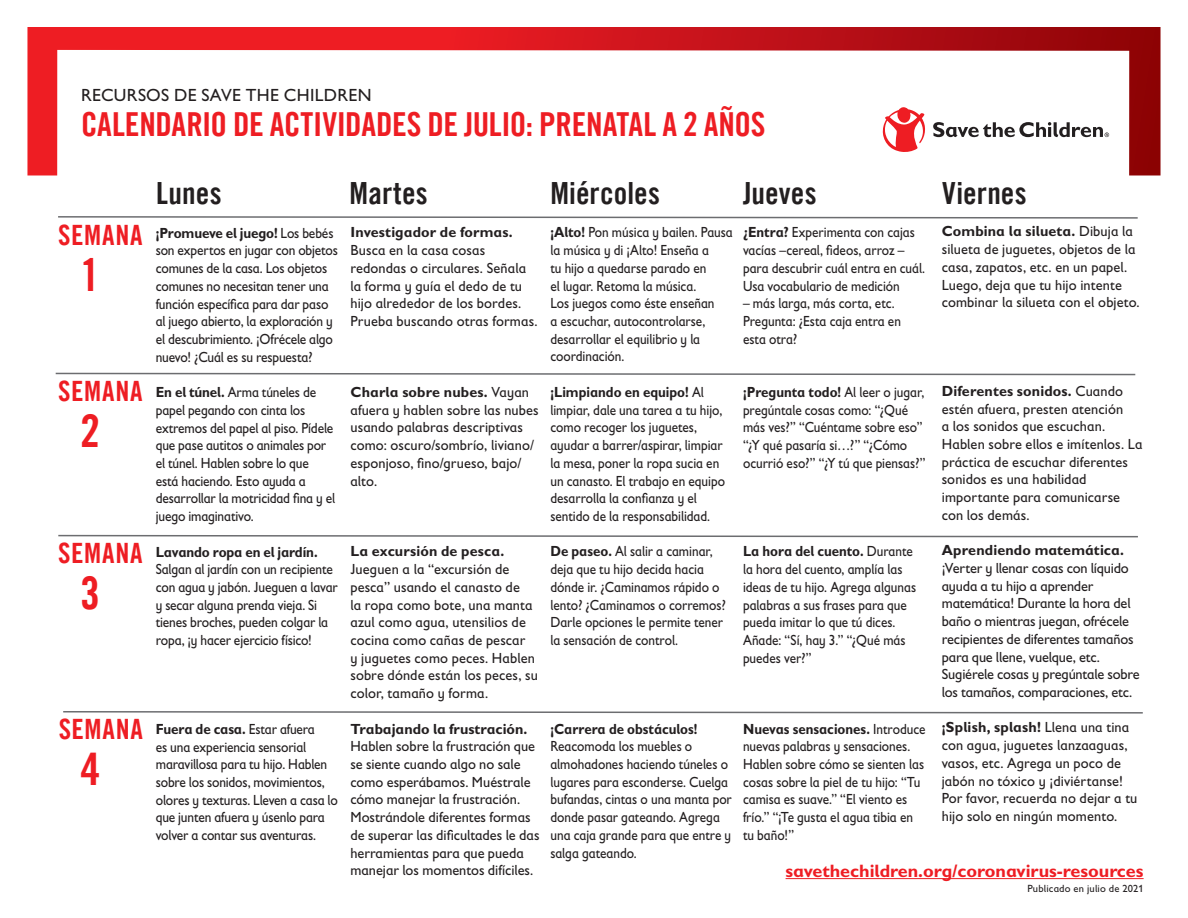
<style>
.page{position:relative;width:1188px;height:918px;background:#fff}
.page>*{position:absolute;margin:0;border:0;box-sizing:border-box;transform-origin:0 0}
.t1{font:45px "Trade Gothic LT Com Bd Cn 20";color:#ee1d23}
.t2{font:33.15px "Trade Gothic LT Com Bd Cn 20";letter-spacing:-.01em;color:#ee1d23}
.t3{font:30.6px "Trade Gothic LT Com Bd Cn 20";letter-spacing:.005em;color:#231f20}
.t4{font:28.05px "Trade Gothic LT Com Bd Cn 20";letter-spacing:.03em;color:#ee1d23}
.t5{font:700 18px "Gill Sans Infant Std";color:#ee1d23}
.t6{font:17.7px "Gill Sans Infant Std";letter-spacing:.02em;color:#231f20}
.t7{font:14.7px/17.7px "Gill Sans Infant Std";color:#231f20}
.t8{font:14.7px/17.7px "Gill Sans Infant Std";color:#231f20;scale:.9 1}
.t9{font:14.7px/17.7px "Gill Sans Infant Std";color:#231f20;scale:.91 1}
.t10{font:700 14.7px "Gill Sans Infant Std";color:#231f20}
.t11{font:700 14.7px "Gill Sans Infant Std";color:#231f20;scale:.91 1}
.t12{font:700 14.7px "Gill Sans Infant Std";color:#231f20;scale:.9 1}
.t13{font:10.5px "Gill Sans Infant Std";letter-spacing:.02em;color:#231f20}
.s1{font-weight:700}
</style>
<div class="page">
<svg style="left:27px;top:27px;width:1134px;height:149px"></svg>
<svg style="left:882px;top:107px;width:45px;height:46px"></svg>
<svg style="left:933px;top:122px;width:176px;height:15px"></svg>
<svg style="left:58px;top:216px;width:1080px;height:3px"></svg>
<svg style="left:55px;top:372px;width:1081px;height:4px"></svg>
<svg style="left:58px;top:534px;width:1080px;height:4px"></svg>
<svg style="left:63px;top:711px;width:1080px;height:3px"></svg>
<hr style="left:786px;top:878px;width:358px;height:1px;background:#ee1d23">
<p class="t6" style="left:81px;top:84px;width:292px">RECURSOS DE SAVE THE CHILDREN</p>
<h2 class="t2" style="left:81px;top:104px;width:686px">CALENDARIO DE ACTIVIDADES DE JULIO: PRENATAL A 2 AÑOS</h2>
<h3 class="t4" style="left:58px;top:218px;width:86px">SEMANA</h3>
<h1 class="t1" style="left:80px;top:248px;width:21px">1</h1>
<h3 class="t4" style="left:58px;top:374px;width:86px">SEMANA</h3>
<h1 class="t1" style="left:80px;top:403px;width:21px">2</h1>
<h3 class="t4" style="left:58px;top:536px;width:86px">SEMANA</h3>
<h1 class="t1" style="left:80px;top:566px;width:21px">3</h1>
<h3 class="t4" style="left:59px;top:712px;width:86px">SEMANA</h3>
<h1 class="t1" style="left:80px;top:742px;width:21px">4</h1>
<h3 class="t3" style="left:156px;top:174px;width:67px">Lunes</h3>
<h3 class="t3" style="left:350px;top:174px;width:80px">Martes</h3>
<h3 class="t3" style="left:550px;top:174px;width:111px">Miércoles</h3>
<h3 class="t3" style="left:743px;top:174px;width:75px">Jueves</h3>
<h3 class="t3" style="left:942px;top:174px;width:86px">Viernes</h3>
<p class="t9" style="left:156px;top:224px;width:202px"><span class="s1">¡Promueve el juego!</span> Los bebés son expertos en jugar con objetos comunes de la casa. Los objetos comunes no necesitan tener una función específica para dar paso al juego abierto, la exploración y el descubrimiento. ¡Ofrécele algo nuevo! ¿Cuál es su respuesta?</p>
<p class="t9" style="left:156px;top:383px;width:199px"><span class="s1">En el túnel.</span> Arma túneles de papel pegando con cinta los extremos del papel al piso. Pídele que pase autitos o animales por el túnel. Hablen sobre lo que está haciendo. Esto ayuda a desarrollar la motricidad fina y el juego imaginativo.</p>
<p class="t11" style="left:156px;top:543px;width:179px">Lavando ropa en el jardín.</p>
<p class="t9" style="left:156px;top:560px;width:202px">Salgan al jardín con un recipiente con agua y jabón. Jueguen a lavar y secar alguna prenda vieja. Si tienes broches, pueden colgar la ropa, ¡y hacer ejercicio físico!</p>
<p class="t7" style="left:942px;top:223px;width:200px"><span class="s1">Combina la silueta.</span> Dibuja la silueta de juguetes, objetos de la casa, zapatos, etc. en un papel.<br>Luego, deja que tu hijo intente combinar la silueta con el objeto.</p>
<p class="t10" style="left:350px;top:224px;width:164px">Investigador de formas.</p>
<p class="t7" style="left:350px;top:241px;width:189px">Busca en la casa cosas redondas o circulares. Señala la forma y guía el dedo de tu hijo alrededor de los bordes.<br>Prueba buscando otras formas.</p>
<p class="t8" style="left:550px;top:224px;width:204px"><span class="s1">¡Alto!</span> Pon música y bailen. Pausa la música y di ¡Alto! Enseña a<br>tu hijo a quedarse parado en<br>el lugar. Retoma la música.<br>Los juegos como éste enseñan<br>a escuchar, autocontrolarse, desarrollar el equilibrio y la coordinación.</p>
<p class="t8" style="left:550px;top:383px;width:196px"><span class="s1">¡Limpiando en equipo!</span> Al limpiar, dale una tarea a tu hijo, como recoger los juguetes, ayudar a barrer/aspirar, limpiar la mesa, poner la ropa sucia en un canasto. El trabajo en equipo desarrolla la confianza y el sentido de la responsabilidad.</p>
<p class="t8" style="left:550px;top:543px;width:196px"><span class="s1">De paseo.</span> Al salir a caminar, deja que tu hijo decida hacia dónde ir. ¿Caminamos rápido o lento? ¿Caminamos o corremos?<br>Darle opciones le permite tener la sensación de control.</p>
<p class="t8" style="left:743px;top:224px;width:204px"><span class="s1">¿Entra?</span> Experimenta con cajas vacías –cereal, fideos, arroz – para descubrir cuál entra en cuál.<br>Usa vocabulario de medición</p>
<p class="t8" style="left:743px;top:294px;width:177px">– más larga, más corta, etc.<br>Pregunta: ¿Esta caja entra en esta otra?</p>
<p class="t7" style="left:942px;top:382px;width:202px"><span class="s1">Diferentes sonidos.</span> Cuando estén afuera, presten atención<br>a los sonidos que escuchan.<br>Hablen sobre ellos e imítenlos. La práctica de escuchar diferentes sonidos es una habilidad importante para comunicarse con los demás.</p>
<p class="t10" style="left:942px;top:542px;width:184px">Aprendiendo matemática.</p>
<p class="t7" style="left:942px;top:559px;width:200px">¡Verter y llenar cosas con líquido ayuda a tu hijo a aprender matemática! Durante la hora del baño o mientras juegan, ofrécele recipientes de diferentes tamaños para que llene, vuelque, etc.<br>Sugiérele cosas y pregúntale sobre los tamaños, comparaciones, etc.</p>
<p class="t7" style="left:942px;top:719px;width:197px"><span class="s1">¡Splish, splash!</span> Llena una tina con agua, juguetes lanzaaguas, vasos, etc. Agrega un poco de jabón no tóxico y ¡diviértanse!<br>Por favor, recuerda no dejar a tu hijo solo en ningún momento.</p>
<p class="t8" style="left:743px;top:383px;width:204px"><span class="s1">¡Pregunta todo!</span> Al leer o jugar, pregúntale cosas como: “¿Qué más ves?” “Cuéntame sobre eso” “¿Y qué pasaría si…?” “¿Cómo ocurrió eso?” “¿Y tú que piensas?”</p>
<p class="t7" style="left:350px;top:383px;width:190px"><span class="s1">Charla sobre nubes.</span> Vayan afuera y hablen sobre las nubes usando palabras descriptivas como: oscuro/sombrío, liviano/ esponjoso, fino/grueso, bajo/ alto.</p>
<p class="t10" style="left:350px;top:543px;width:155px">La excursión de pesca.</p>
<p class="t7" style="left:350px;top:560px;width:189px">Jueguen a la “excursión de pesca” usando el canasto de<br>la ropa como bote, una manta azul como agua, utensilios de cocina como cañas de pescar<br>y juguetes como peces. Hablen sobre dónde están los peces, su color, tamaño y forma.</p>
<p class="t10" style="left:350px;top:720px;width:179px">Trabajando la frustración.</p>
<p class="t7" style="left:350px;top:737px;width:191px">Hablen sobre la frustración que se siente cuando algo no sale como esperábamos. Muéstrale cómo manejar la frustración.<br>Mostrándole diferentes formas de superar las dificultades le das herramientas para que pueda manejar los momentos difíciles.</p>
<p class="t8" style="left:743px;top:543px;width:194px"><span class="s1">La hora del cuento.</span> Durante la hora del cuento, amplía las ideas de tu hijo. Agrega algunas palabras a sus frases para que pueda imitar lo que tú dices.<br>Añade: “Sí, hay 3.” “¿Qué más puedes ver?”</p>
<p class="t8" style="left:743px;top:720px;width:204px"><span class="s1">Nuevas sensaciones.</span> Introduce nuevas palabras y sensaciones.<br>Hablen sobre cómo se sienten las cosas sobre la piel de tu hijo: “Tu camisa es suave.” “El viento es frío.” “¡Te gusta el agua tibia en tu baño!”</p>
<p class="t12" style="left:550px;top:720px;width:165px">¡Carrera de obstáculos!</p>
<p class="t8" style="left:550px;top:737px;width:203px">Reacomoda los muebles o almohadones haciendo túneles o lugares para esconderse. Cuelga bufandas, cintas o una manta por donde pasar gateando. Agrega una caja grande para que entre y salga gateando.</p>
<p class="t9" style="left:156px;top:720px;width:202px"><span class="s1">Fuera de casa.</span> Estar afuera<br>es una experiencia sensorial maravillosa para tu hijo. Hablen sobre los sonidos, movimientos, olores y texturas. Lleven a casa lo que junten afuera y úsenlo para volver a contar sus aventuras.</p>
<p class="t5" style="left:786px;top:860px;width:360px">savethechildren.org/coronavirus-resources</p>
<p class="t13" style="left:1027px;top:882px;width:118px">Publicado en julio de 2021</p>
</div>
